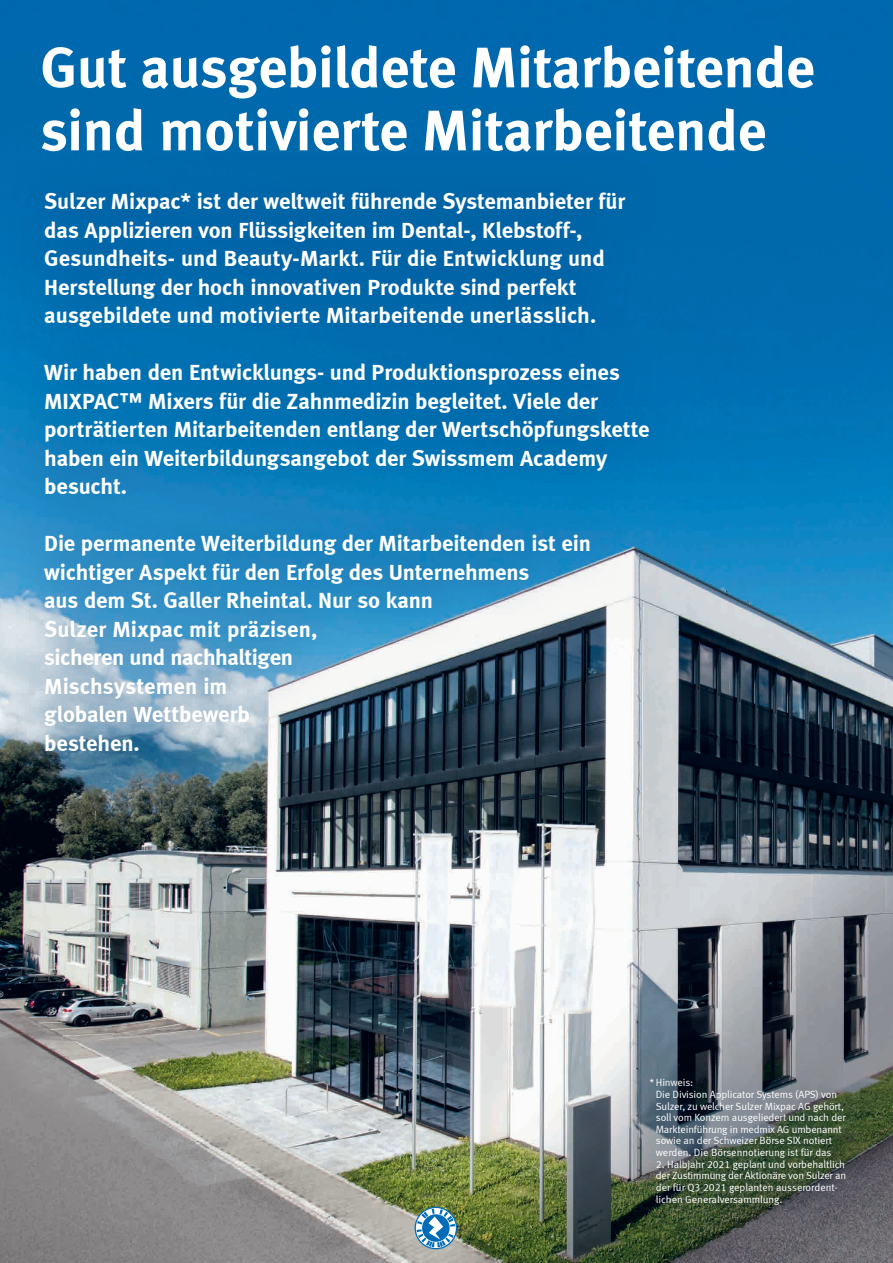
<style>
.page{position:relative;width:893px;height:1263px;background:#fff}
.page>*{position:absolute;margin:0;border:0;box-sizing:border-box;transform-origin:0 0}
.Titel_Editorial_38_P{font:57px/63px "Meta Bold LF";color:#fff}
.Lead_Editorial__weis{font:22.5px/28.5px "Meta Bold LF";letter-spacing:-.005em;color:#fff}
.Hinweis_Editorial{font:10.5px/11.7px "Meta Normal LF";letter-spacing:-.01em;color:#fff}
</style>
<div class="page">
<img style="left:0;top:0;width:893px;height:1263px">
<div style="left:4px;top:152px;width:683px;height:641px;background:#003c76;opacity:.6"></div>
<div style="left:616px;top:1040px;width:265px;height:203px;background:#003c76;opacity:.6"></div>
<svg style="left:415px;top:1207px;width:42px;height:42px"></svg>
<p class="Titel_Editorial_38_P" style="left:40px;top:35px;width:776px">Gut ausgebildete Mitarbeitende sind motivierte Mitarbeitende</p>
<p class="Lead_Editorial__weis" style="left:44px;top:187px;width:582px">Sulzer Mixpac* ist der weltweit führende Systemanbieter für das Applizieren von Flüssigkeiten im Dental-, Klebstoff-, Gesundheits- und Beauty-Markt. Für die Entwicklung und Herstellung der hoch innovativen Produkte sind perfekt ausgebildete und motivierte Mitarbeitende unerlässlich.</p>
<p class="Lead_Editorial__weis" style="left:44px;top:358px;width:607px">Wir haben den Entwicklungs- und Produktionsprozess eines MIXPAC™ Mixers für die Zahnmedizin begleitet. Viele der porträtierten Mitarbeitenden entlang der Wertschöpfungskette haben ein Weiterbildungsangebot der Swissmem Academy besucht.</p>
<p class="Lead_Editorial__weis" style="left:44px;top:529px;width:548px">Die permanente Weiterbildung der Mitarbeitenden ist ein wichtiger Aspekt für den Erfolg des Unternehmens<br>aus dem St. Galler Rheintal. Nur so kann<br>Sulzer Mixpac mit präzisen,<br>sicheren und nachhaltigen<br>Mischsystemen im<br>globalen Wettbewerb<br>bestehen.</p>
<p class="Hinweis_Editorial" style="left:656px;top:1077px;width:191px;text-indent:-6px">*Hinweis:<br>Die Division Applicator Systems (APS) von Sulzer, zu welcher Sulzer Mixpac AG gehört, soll vom Konzern ausgeliedert und nach der Markteinführung in medmix AG umbenannt sowie an der Schweizer Börse SIX notiert werden. Die Börsennotierung ist für das</p>
<p class="Hinweis_Editorial" style="left:656px;top:1158px;width:192px">2. Halbjahr 2021 geplant und vorbehaltlich der Zustimmung der Aktionäre von Sulzer an der für Q3 2021 geplanten ausserordent&shy;lichen Generalversammlung.</p>
</div>
